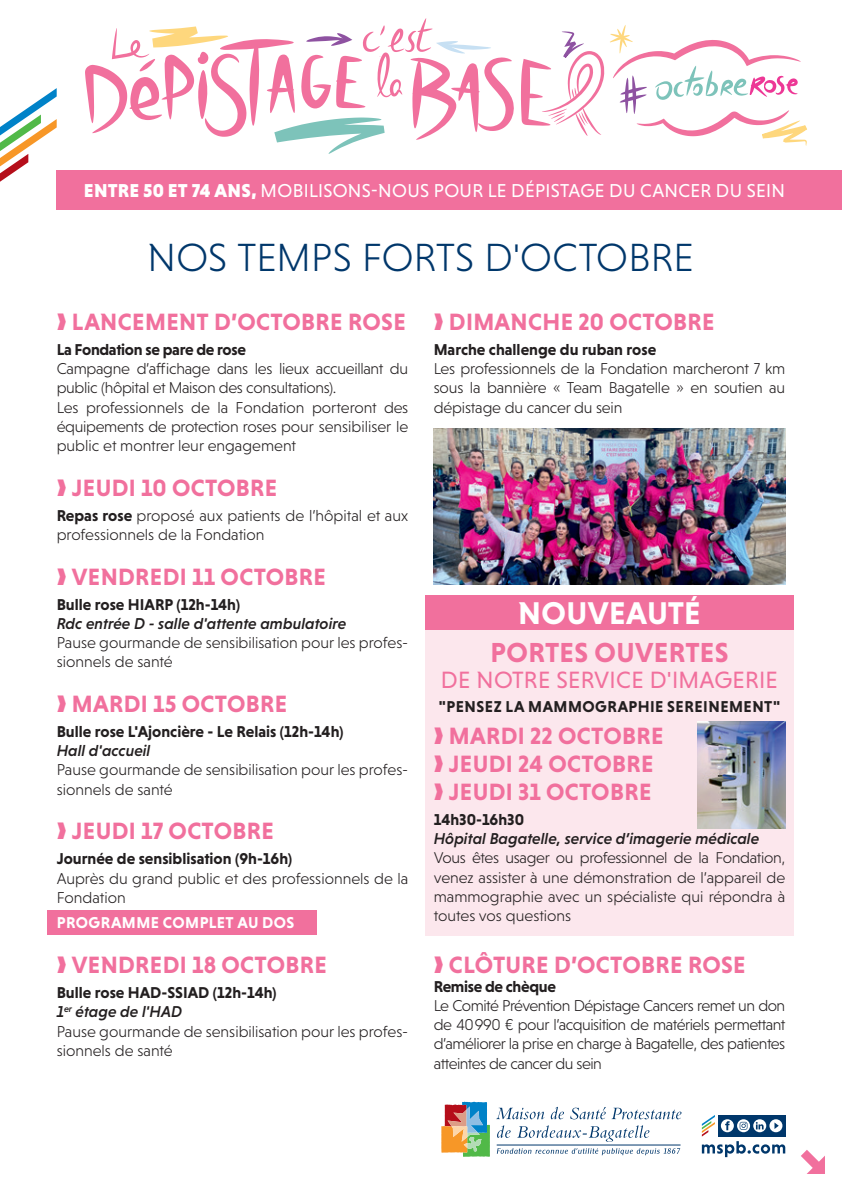
<style>
.page{position:relative;width:842px;height:1191px;background:#fff}
.page>*{position:absolute;margin:0;border:0;box-sizing:border-box;transform-origin:0 0}
.t1{font:300 40px "Niveau Grotesk";letter-spacing:.005em;color:#00376b}
.t2{font:700 32px "Niveau Grotesk";letter-spacing:.01em;color:#fff}
.t3{font:700 28px "Niveau Grotesk";letter-spacing:.01em;color:#f1709d}
.t4{font:700 24px/28px "Niveau Grotesk";letter-spacing:.015em;color:#f1709d}
.t5{font:24px "Niveau Grotesk";letter-spacing:.01em;color:#f1709d}
.t6{font:19px "Niveau Grotesk";letter-spacing:.02em;color:#fff}
.t7{font:300 16px/19.2px "Niveau Grotesk";color:#231f20}
.t8{font:300 16px/19.2px "Niveau Grotesk";letter-spacing:-.02em;color:#231f20}
.t9{font:700 16px "Niveau Grotesk";color:#231f20}
.t10{font:italic 500 16px "Niveau Grotesk";color:#231f20}
.t11{font:700 16px "Niveau Grotesk";letter-spacing:-.02em;color:#231f20}
.t12{font:700 16px "Niveau Grotesk";letter-spacing:.03em;color:#231f20}
.t13{font:700 16px "Niveau Grotesk";letter-spacing:.03em;color:#fff}
.t14{font:300 15.8px/19.2px "Niveau Grotesk";color:#231f20;text-align:justify}
.s1{font-weight:900}
.s2{font-weight:700}
.s3{font-weight:500;font-style:italic}
</style>
<div class="page">
<div style="left:47px;top:910px;width:270px;height:24px;background:#f1709d"></div>
<div style="left:57px;top:170px;width:785px;height:40px;background:#f1709d"></div>
<svg style="left:0;top:88px;width:57px;height:94px"></svg>
<img style="left:434px;top:429px;width:351px;height:156px">
<div style="left:425px;top:595px;width:369px;height:340px;background:#fce7ed"></div>
<div style="left:425px;top:595px;width:369px;height:34px;background:#f1709d"></div>
<svg style="left:441px;top:1101px;width:49px;height:55px"></svg>
<hr style="left:497px;top:1144px;width:183px;height:1px;background:#00376b">
<svg style="left:496px;top:1107px;width:48px;height:12px"></svg>
<svg style="left:551px;top:1106px;width:13px;height:13px"></svg>
<svg style="left:570px;top:1107px;width:111px;height:12px"></svg>
<svg style="left:497px;top:1125px;width:14px;height:12px"></svg>
<svg style="left:517px;top:1125px;width:132px;height:16px"></svg>
<svg style="left:497px;top:1148px;width:183px;height:7px"></svg>
<svg style="left:702px;top:1115px;width:83px;height:42px"></svg>
<img style="left:697px;top:721px;width:88px;height:107px">
<svg style="left:801px;top:1150px;width:24px;height:24px"></svg>
<svg style="left:85px;top:18px;width:722px;height:136px"></svg>
<p class="t6" style="left:84px;top:180px;width:703px"><span class="s1">ENTRE 50 ET 74 ANS,</span> MOBILISONS-NOUS POUR LE DÉPISTAGE DU CANCER DU SEIN</p>
<h1 class="t1" style="left:148px;top:235px;width:548px">NOS TEMPS FORTS D'OCTOBRE</h1>
<h3 class="t4" style="left:57px;top:308px;width:351px">❱ LANCEMENT D’OCTOBRE ROSE</h3>
<p class="t11" style="left:57px;top:340px;width:191px">La Fondation se pare de rose</p>
<p class="t8" style="left:57px;top:359px;width:353px">Campagne d’affichage dans les lieux accueillant du public (hôpital et Maison des consultations).<br>Les professionnels de la Fondation porteront des équipements de protection roses pour sensibiliser le public et montrer leur engagement</p>
<h3 class="t4" style="left:57px;top:473px;width:222px">❱ JEUDI 10 OCTOBRE</h3>
<p class="t7" style="left:57px;top:505px;width:353px"><span class="s2">Repas rose</span> proposé aux patients de l’hôpital et aux professionnels de la Fondation</p>
<h3 class="t4" style="left:57px;top:562px;width:271px">❱ VENDREDI 11 OCTOBRE</h3>
<p class="t9" style="left:57px;top:595px;width:185px">Bulle rose HIARP (12h-14h)</p>
<p class="t10" style="left:57px;top:614px;width:291px">Rdc entrée D - salle d'attente ambulatoire</p>
<p class="t7" style="left:57px;top:633px;width:353px">Pause gourmande de sensibilisation pour les profes&shy;sionnels de santé</p>
<h3 class="t4" style="left:57px;top:689px;width:232px">❱ MARDI 15 OCTOBRE</h3>
<p class="t9" style="left:57px;top:722px;width:288px">Bulle rose L'Ajoncière - Le Relais (12h-14h)</p>
<p class="t10" style="left:57px;top:741px;width:95px">Hall d'accueil</p>
<p class="t7" style="left:57px;top:760px;width:353px">Pause gourmande de sensibilisation pour les profes&shy;sionnels de santé</p>
<h3 class="t4" style="left:57px;top:817px;width:219px">❱ JEUDI 17 OCTOBRE</h3>
<p class="t9" style="left:57px;top:849px;width:237px">Journée de sensiblisation (9h-16h)</p>
<p class="t7" style="left:57px;top:868px;width:353px">Auprès du grand public et des professionnels de la<br>Fondation</p>
<p class="t13" style="left:57px;top:913px;width:239px">PROGRAMME COMPLET AU DOS</p>
<h3 class="t4" style="left:57px;top:950px;width:272px">❱ VENDREDI 18 OCTOBRE</h3>
<p class="t7" style="left:57px;top:983px;width:353px"><span class="s2">Bulle rose HAD-SSIAD (12h-14h)<br></span><span class="s3">1</span><sup>er</sup> <span class="s3">étage de l'HAD<br></span>Pause gourmande de sensibilisation pour les profes&shy;sionnels de santé</p>
<h3 class="t4" style="left:434px;top:308px;width:282px">❱ DIMANCHE 20 OCTOBRE</h3>
<p class="t9" style="left:434px;top:340px;width:224px">Marche challenge du ruban rose</p>
<p class="t7" style="left:434px;top:359px;width:353px;text-align:justify">Les professionnels de la Fondation marcheront 7 km sous la bannière « Team Bagatelle » en soutien au dépistage du cancer du sein</p>
<h2 class="t2" style="left:518px;top:594px;width:184px">NOUVEAUTÉ</h2>
<h3 class="t3" style="left:490px;top:636px;width:239px">PORTES OUVERTES</h3>
<h3 class="t5" style="left:441px;top:666px;width:339px">DE NOTRE SERVICE D'IMAGERIE</h3>
<p class="t12" style="left:439px;top:697px;width:343px">"PENSEZ LA MAMMOGRAPHIE SEREINEMENT"</p>
<h3 class="t4" style="left:434px;top:721px;width:231px">❱ MARDI 22 OCTOBRE ❱ JEUDI 24 OCTOBRE ❱ JEUDI 31 OCTOBRE</h3>
<p class="t9" style="left:434px;top:810px;width:92px">14h30-16h30</p>
<p class="t10" style="left:434px;top:829px;width:327px">Hôpital Bagatelle, service d’imagerie médicale</p>
<p class="t14" style="left:434px;top:848px;width:353px">Vous êtes usager ou professionnel de la Fondation, venez assister à une démonstration de l’appareil de mammographie avec un spécialiste qui répondra à toutes vos questions</p>
<h3 class="t4" style="left:434px;top:950px;width:313px">❱ CLÔTURE D’OCTOBRE ROSE</h3>
<p class="t11" style="left:434px;top:977px;width:124px">Remise de chèque</p>
<p class="t7" style="left:434px;top:996px;width:353px;text-align:justify">Le Comité Prévention Dépistage Cancers remet un don de 40 990 € pour l’acquisition de matériels permettant d’améliorer la prise en charge à Bagatelle, des patientes atteintes de cancer du sein</p>
</div>
